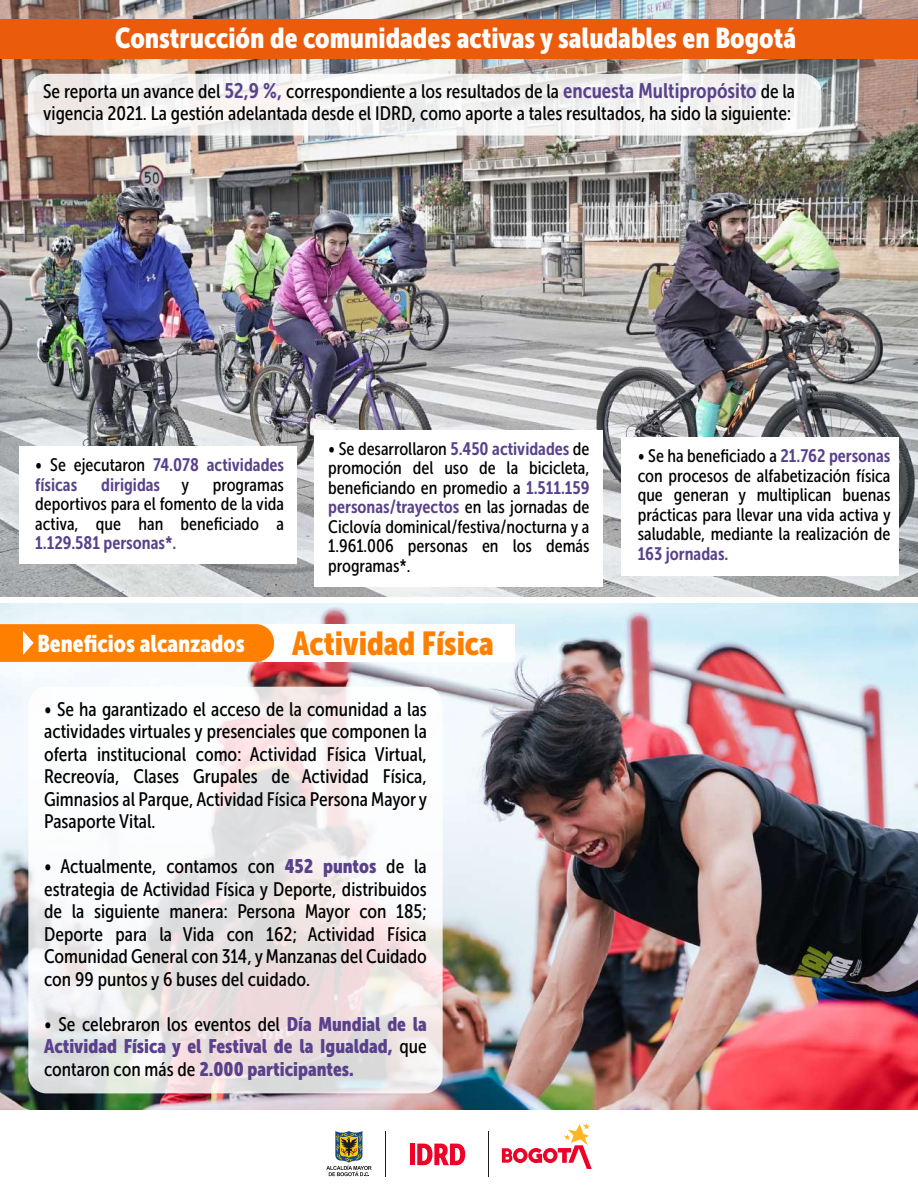
<style>
.page{position:relative;width:918px;height:1188px;background:#fff}
.page>*{position:absolute;margin:0;border:0;box-sizing:border-box;transform-origin:0 0}
.t1{font:33px "Museo Sans Condensed 900";color:#ff8000}
.t2{font:28.5px "Museo Sans Condensed 900";color:#fff}
.t3{font:24px "Museo Sans Condensed 900";color:#fff}
.t4{font:19.5px/22.5px "Museo Sans Condensed 500";color:#000;text-align:justify}
.t5{font:19.5px/22.5px "Museo Sans Condensed 900";color:#59418b}
.t6{font:18px/19.5px "Museo Sans Condensed 500";color:#000;text-align:justify}
.t7{font:18px/19.5px "Museo Sans Condensed 700";color:#59418b}
.s1{font-family:"Museo Sans Condensed 700";font-size:21px;color:#59418b}
.s2{font-family:"Museo Sans Condensed 500";color:#000}
.s3{font-family:"Museo Sans Condensed 700";color:#59418b}
.s4{font-family:"Museo Sans Condensed 900";color:#59418b}
</style>
<div class="page">
<img style="left:0;top:603px;width:918px;height:507px">
<img style="left:0;top:0;width:918px;height:597px">
<svg style="left:28px;top:74px;width:793px;height:62px;fill:#f2f1f1"></svg>
<hr style="left:488px;top:1131px;width:1px;height:46px;background:#1d1c1b">
<hr style="left:385px;top:1131px;width:1px;height:46px;background:#1d1c1b">
<svg style="left:326px;top:1131px;width:46px;height:45px"></svg>
<svg style="left:502px;top:1123px;width:90px;height:46px"></svg>
<div style="left:410px;top:1144px;width:5px;height:21px;background:#ef0027"></div>
<svg style="left:417px;top:1144px;width:48px;height:21px"></svg>
<div style="left:0;top:19px;width:918px;height:40px;background:#ea5b0c"></div>
<div style="left:19px;top:446px;width:278px;height:117px;background:#fff"></div>
<div style="left:315px;top:431px;width:288px;height:156px;background:#fff"></div>
<div style="left:621px;top:437px;width:278px;height:139px;background:#fff"></div>
<svg style="left:28px;top:687px;width:415px;height:406px"></svg>
<div style="left:262px;top:624px;width:252px;height:38px;background:#fff"></div>
<svg style="left:0;top:624px;width:274px;height:38px;background:#fe8307"></svg>
<h2 class="t2" style="left:115px;top:22px;width:682px">Construcción de comunidades activas y saludables en Bogotá</h2>
<p class="t4" style="left:43px;top:80px;width:753px">Se reporta un avance del <span class="s1">52,9 %,</span> correspondiente a los resultados de la <span class="s1">encuesta Multipropósito</span> de la vigencia 2021. La gestión adelantada desde el IDRD, como aporte a tales resultados, ha sido la siguiente:</p>
<p class="t7" style="left:35px;top:455px;width:250px"><span class="s2">• Se ejecutaron</span> 74.078 actividades físicas</p>
<p class="t7" style="left:101px;top:475px;width:89px">dirigidas <span class="s2">y</span></p>
<p class="t6" style="left:35px;top:475px;width:250px;text-indent:178px">programas deportivos para el fomento de la vida activa, que han beneficiado a</p>
<p class="t7" style="left:35px;top:533px;width:143px">1.129.581 personas*.</p>
<p class="t6" style="left:328px;top:439px;width:263px">• Se desarrollaron <span class="s3">5.450 actividades</span> de promoción del uso de la bicicleta, beneficiando en promedio a <span class="s3">1.511.159</span></p>
<p class="t7" style="left:328px;top:497px;width:263px">personas/trayectos <span class="s2">en las jornadas de</span></p>
<p class="t6" style="left:328px;top:517px;width:263px">Ciclovía dominical/festiva/nocturna y a 1.961.006 personas en los demás programas*.</p>
<p class="t3" style="left:37px;top:630px;width:209px">Beneficios alcanzados</p>
<h1 class="t1" style="left:292px;top:625px;width:203px">Actividad Física</h1>
<p class="t4" style="left:44px;top:698px;width:385px">• Se ha garantizado el acceso de la comunidad a las actividades virtuales y presenciales que componen la oferta institucional como: Actividad Física Virtual, Recreovía, Clases Grupales de Actividad Física, Gimnasios al Parque, Actividad Física Persona Mayor y Pasaporte Vital.</p>
<p class="t4" style="left:44px;top:855px;width:384px">• Actualmente, contamos con <span class="s4">452 puntos</span> de la estrategia de Actividad Física y Deporte, distribuidos de la siguiente manera: Persona Mayor con 185; Deporte para la Vida con 162; Actividad Física Comunidad General con 314, y Manzanas del Cuidado con 99 puntos y 6 buses del cuidado.</p>
<p class="t4" style="left:44px;top:1013px;width:384px">• Se celebraron los eventos del <span class="s4">Día Mundial de la</span></p>
<p class="t5" style="left:44px;top:1035px;width:384px">Actividad Física y el Festival de la Igualdad, <span class="s2">que contaron con más de</span> 2.000 participantes.</p>
<p class="t6" style="left:638px;top:446px;width:255px">• Se ha beneficiado a <span class="s3">21.762 personas </span>con procesos de alfabetización física que generan y multiplican buenas prácticas para llevar una vida activa y saludable, mediante la realización de</p>
<p class="t7" style="left:638px;top:544px;width:92px">163 jornadas.</p>
</div>
